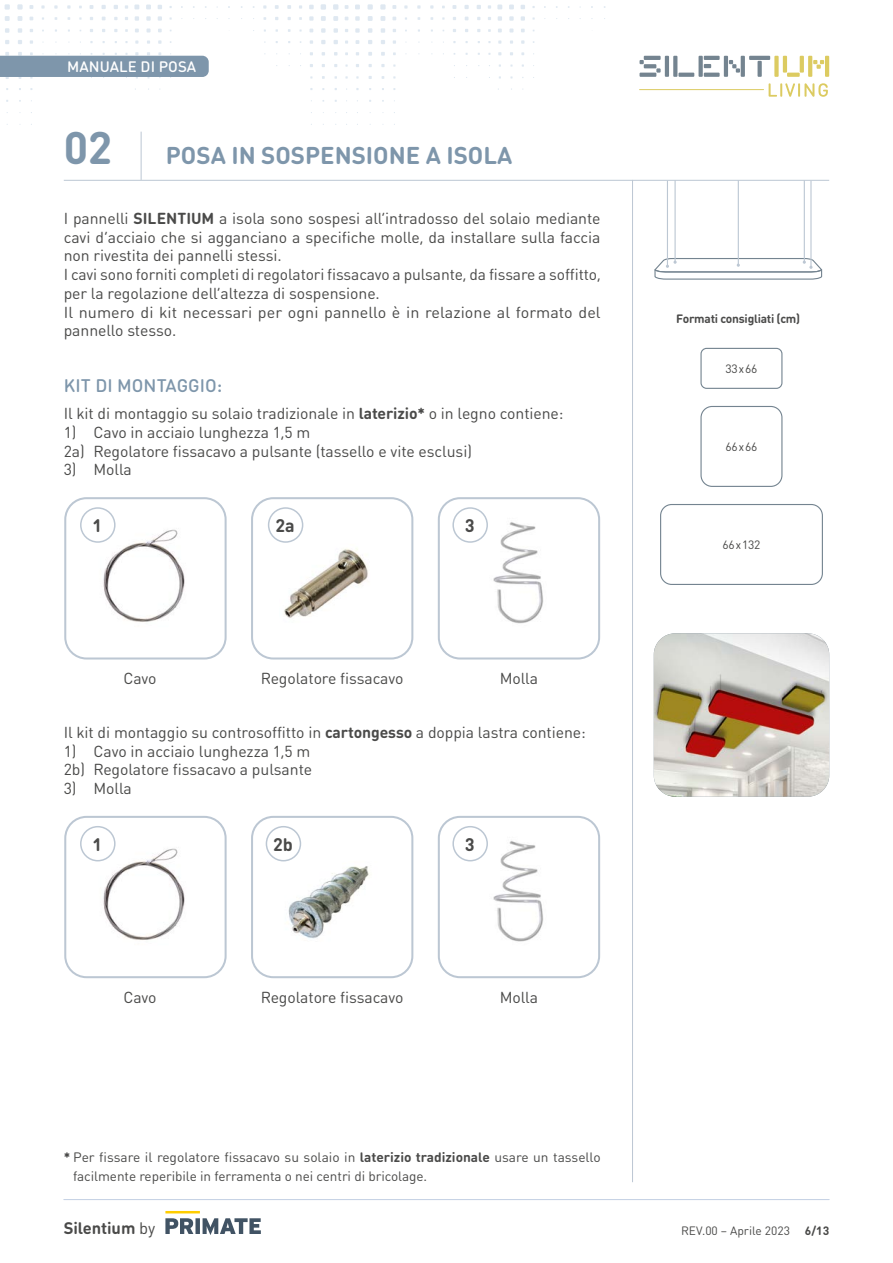
<style>
.page{position:relative;width:893px;height:1263px;background:#fff}
.page>*{position:absolute;margin:0;border:0;box-sizing:border-box;transform-origin:0 0}
.t1{font:700 24px "FFDIN Round Pro";color:#7e96ab}
.t2{font:500 18px "FFDIN Round Pro";letter-spacing:.005em;color:#7e96ab}
.t3{font:700 18px "FFDIN Round Pro";color:#4a4a49}
.t4{font:700 16.5px "FFDIN Round Pro";letter-spacing:-.005em;color:#4a4a49}
.t5{font:15.75px/18.8px "FFDIN Round Pro";letter-spacing:-.005em;color:#4a4a49}
.t6{font:500 15px "FFDIN Round Pro";letter-spacing:.005em;color:#fff}
.t7{font:13.5px/18.8px "FFDIN Round Pro";letter-spacing:-.005em;color:#4a4a49}
.t8{font:12px "FFDIN Round Pro";color:#4a4a49}
.t9{font:700 12px "FFDIN Round Pro";letter-spacing:-.02em;color:#4a4a49}
.s1{font-size:45px}
.s2{font-weight:700}
.s3{font-weight:400}
</style>
<div class="page">
<hr style="left:667px;top:181px;width:1px;height:85px;background:#bcc7d3">
<hr style="left:674px;top:180px;width:2px;height:82px;background:#bcc7d3">
<hr style="left:810px;top:181px;width:1px;height:86px;background:#bcc7d3">
<hr style="left:804px;top:180px;width:1px;height:82px;background:#bcc7d3">
<hr style="left:738px;top:180px;width:1px;height:85px;background:#bcc7d3">
<svg style="left:654px;top:257px;width:169px;height:23px"></svg>
<img style="left:80px;top:848px;width:105px;height:92px">
<div style="left:64px;top:816px;width:163px;height:162px;border:2px solid #bcc7d3;border-radius:21px"></div>
<div style="left:81px;top:827px;width:34px;height:34px;background:#fff;border-radius:50%"></div>
<div style="left:80px;top:826px;width:36px;height:35px;border:2px solid #bcc7d3;border-radius:50%"></div>
<img style="left:254px;top:819px;width:158px;height:156px">
<div style="left:251px;top:816px;width:162px;height:162px;border:2px solid #bcc7d3;border-radius:21px"></div>
<div style="left:266px;top:827px;width:34px;height:34px;background:#fff;border-radius:50%"></div>
<div style="left:266px;top:826px;width:35px;height:35px;border:2px solid #bcc7d3;border-radius:50%"></div>
<img style="left:441px;top:819px;width:156px;height:156px">
<div style="left:438px;top:816px;width:162px;height:162px;border:2px solid #bcc7d3;border-radius:21px"></div>
<div style="left:453px;top:827px;width:34px;height:34px;background:#fff;border-radius:50%"></div>
<div style="left:452px;top:826px;width:36px;height:35px;border:2px solid #bcc7d3;border-radius:50%"></div>
<img style="left:440px;top:500px;width:157px;height:158px">
<div style="left:438px;top:497px;width:162px;height:162px;border:2px solid #bcc7d3;border-radius:21px"></div>
<div style="left:453px;top:508px;width:34px;height:34px;background:#fff;border-radius:50%"></div>
<div style="left:452px;top:507px;width:36px;height:36px;border:2px solid #bcc7d3;border-radius:50%"></div>
<img style="left:80px;top:529px;width:105px;height:93px">
<div style="left:64px;top:497px;width:163px;height:162px;border:2px solid #bcc7d3;border-radius:21px"></div>
<div style="left:81px;top:508px;width:34px;height:34px;background:#fff;border-radius:50%"></div>
<div style="left:80px;top:507px;width:36px;height:36px;border:2px solid #bcc7d3;border-radius:50%"></div>
<div style="left:251px;top:497px;width:162px;height:162px;border:2px solid #bcc7d3;border-radius:21px"></div>
<div style="left:268px;top:507px;width:35px;height:36px;border:2px solid #bcc7d3;border-radius:50%"></div>
<img style="left:284px;top:548px;width:84px;height:70px">
<div style="left:700px;top:406px;width:82px;height:81px;border:1px solid #748490;border-radius:11px"></div>
<div style="left:660px;top:504px;width:163px;height:81px;border:1px solid #748490;border-radius:11px"></div>
<img style="left:654px;top:633px;width:175px;height:164px">
<div style="left:700px;top:348px;width:82px;height:41px;border:1px solid #748490;border-radius:6px"></div>
<svg style="left:0;top:4px;width:606px;height:121px"></svg>
<hr style="left:64px;top:1199px;width:765px;height:1px;background:#c2d0e3">
<hr style="left:165px;top:1211px;width:35px;height:2px;background:#ffcd00">
<svg style="left:165px;top:1218px;width:96px;height:17px"></svg>
<div style="left:0;top:56px;width:209px;height:21px;background:#7e96ab"></div>
<svg style="left:639px;top:56px;width:190px;height:21px"></svg>
<hr style="left:639px;top:89px;width:125px;height:1px;background:#dccb61">
<svg style="left:769px;top:83px;width:59px;height:14px"></svg>
<hr style="left:64px;top:180px;width:765px;height:1px;background:#bcc7d3">
<hr style="left:632px;top:180px;width:1px;height:1002px;background:#bcc7d3">
<hr style="left:141px;top:132px;width:1px;height:48px;background:#bcc7d3">
<p class="t6" style="left:67px;top:56px;width:131px">MANUALE DI POSA</p>
<h1 class="t1" style="left:64px;top:138px;width:450px"><span class="s1">02</span> POSA IN SOSPENSIONE A ISOLA</h1>
<p class="t5" style="left:64px;top:208px;width:538px">I pannelli <span class="s2">SILENTIUM</span> a isola sono sospesi all’intradosso del solaio mediante cavi d’acciaio che si agganciano a specifiche molle, da installare sulla faccia non rivestita dei pannelli stessi.<br>I cavi sono forniti completi di regolatori fissacavo a pulsante, da fissare a soffitto, per la regolazione dell’altezza di sospensione.<br>Il numero di kit necessari per ogni pannello è in relazione al formato del pannello stesso.</p>
<p class="t2" style="left:64px;top:373px;width:160px">KIT DI MONTAGGIO:</p>
<p class="t5" style="left:64px;top:403px;width:501px">Il kit di montaggio su solaio tradizionale in <span class="s2">laterizio*</span> o in legno contiene:</p>
<p class="t5" style="left:64px;top:422px;width:410px">1) Cavo in acciaio lunghezza 1,5 m<br>2a) Regolatore fissacavo a pulsante (tassello e vite esclusi)</p>
<p class="t5" style="left:64px;top:460px;width:70px">3) Molla</p>
<p class="t3" style="left:92px;top:513px;width:11px">1</p>
<p class="t5" style="left:123px;top:668px;width:35px">Cavo</p>
<p class="t3" style="left:275px;top:513px;width:21px">2a</p>
<p class="t5" style="left:261px;top:668px;width:144px">Regolatore fissacavo</p>
<p class="t3" style="left:465px;top:513px;width:11px">3</p>
<p class="t5" style="left:500px;top:668px;width:40px">Molla</p>
<p class="t5" style="left:64px;top:722px;width:523px">Il kit di montaggio su controsoffitto in <span class="s2">cartongesso</span> a doppia lastra contiene:</p>
<p class="t5" style="left:64px;top:741px;width:250px">1) Cavo in acciaio lunghezza 1,5 m<br>2b) Regolatore fissacavo a pulsante</p>
<p class="t5" style="left:64px;top:778px;width:70px">3) Molla</p>
<p class="t3" style="left:92px;top:831px;width:11px">1</p>
<p class="t5" style="left:123px;top:987px;width:35px">Cavo</p>
<p class="t3" style="left:273px;top:831px;width:21px">2b</p>
<p class="t5" style="left:261px;top:987px;width:144px">Regolatore fissacavo</p>
<p class="t3" style="left:465px;top:831px;width:11px">3</p>
<p class="t5" style="left:500px;top:987px;width:40px">Molla</p>
<p class="t7" style="left:73px;top:1147px;width:529px;text-indent:-9px"><span class="s2">*</span> Per fissare il regolatore fissacavo su solaio in <span class="s2">laterizio tradizionale</span> usare un tassello facilmente reperibile in ferramenta o nei centri di bricolage.</p>
<p class="t9" style="left:676px;top:311px;width:125px">Formati consigliati (cm)</p>
<p class="t8" style="left:725px;top:360px;width:33px">33x66</p>
<p class="t8" style="left:725px;top:438px;width:33px">66x66</p>
<p class="t8" style="left:722px;top:536px;width:39px">66x132</p>
<p class="t4" style="left:64px;top:1216px;width:93px">Silentium <span class="s3">by</span></p>
<p class="t8" style="left:681px;top:1222px;width:150px">REV.00 – Aprile 2023 <span class="s2">6/13</span></p>
</div>
